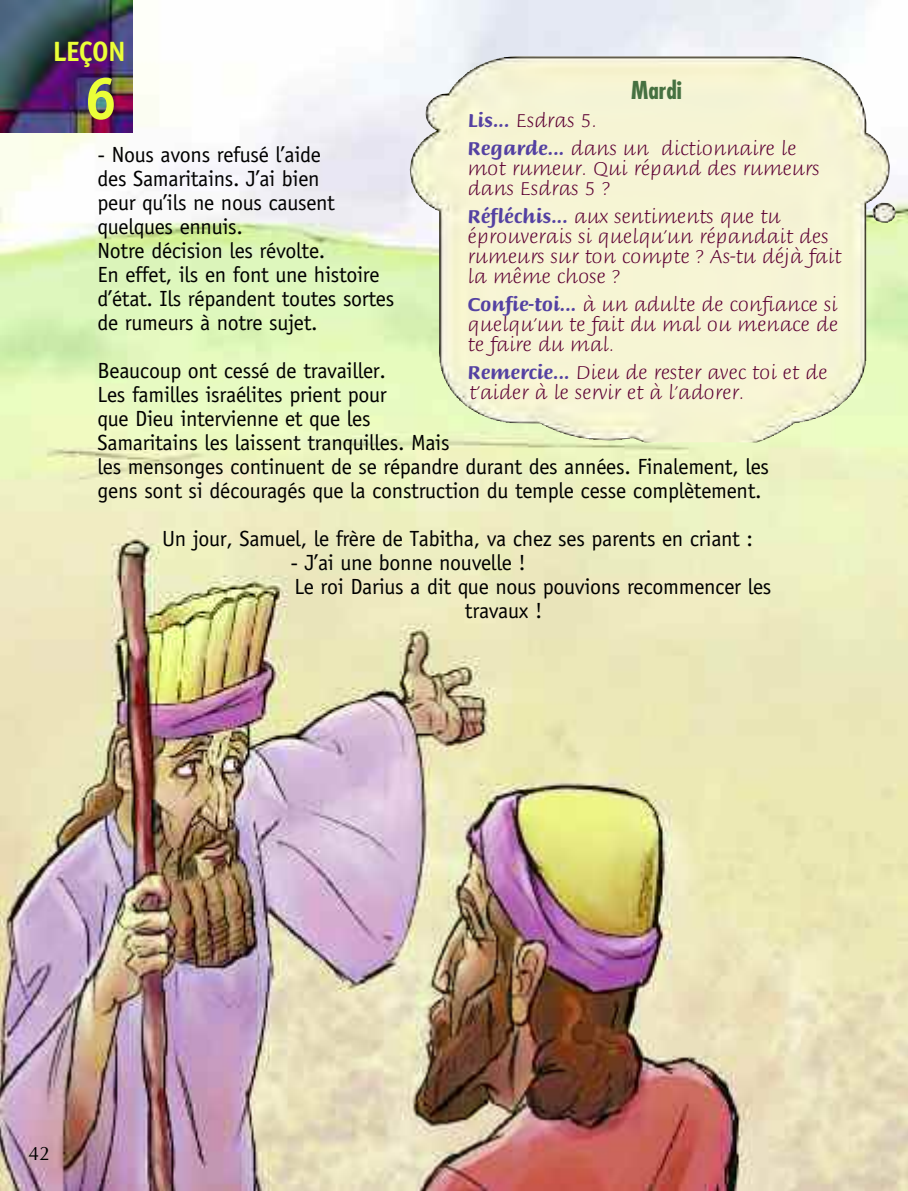
<style>
.page{position:relative;width:908px;height:1191px;background:#fff}
.page>*{position:absolute;margin:0;border:0;box-sizing:border-box;transform-origin:0 0}
.t1{font:700 60px "Officina Sans";color:#ebff38}
.t2{font:700 28px "Officina Sans";letter-spacing:-.025em;color:#ebff38}
.t3{font:700 condensed 24px "Futura";color:#467141}
.t4{font:22px/24px "Officina Sans";letter-spacing:-.015em;color:#000}
.t5{font:20px/20px "Briem Script MM 217 wt";color:#5d0033}
.t6{font:20px "Optane";color:#000}
.s1{font-family:"Briem Script MM 553 wt";color:#5441a2}
</style>
<div class="page">
<img style="left:0;top:0;width:907px;height:1191px">
<img style="left:0;top:0;width:133px;height:133px">
<img style="left:408px;top:55px;width:481px;height:387px">
<p class="t2" style="left:53px;top:41px;width:74px">LEÇON</p>
<h1 class="t1" style="left:84px;top:76px;width:35px">6</h1>
<p class="t3" style="left:630px;top:79px;width:52px">Mardi</p>
<p class="t5" style="left:467px;top:108px;width:330px;line-height:28px"><span class="s1">Lis...</span> Esdras 5.<br><span class="s1">Regarde...</span> dans un dictionnaire le</p>
<p class="t5" style="left:467px;top:160px;width:353px">mot rumeur. Qui répand des rumeurs dans Esdras 5 ?</p>
<p class="t5" style="left:467px;top:208px;width:375px"><span class="s1">Réfléchis...</span> aux sentiments que tu éprouverais si quelqu’un répandait des rumeurs sur ton compte ? As-tu déjà fait la même chose ?</p>
<p class="t5" style="left:467px;top:296px;width:372px;text-align:justify"><span class="s1">Confie-toi...</span> à un adulte de confiance si quelqu’un te fait du mal ou menace de te faire du mal.</p>
<p class="t5" style="left:467px;top:364px;width:361px"><span class="s1">Remercie...</span> Dieu de rester avec toi et de t’aider à le servir et à l’adorer.</p>
<p class="t4" style="left:98px;top:144px;width:298px">- Nous avons refusé l’aide<br>des Samaritains. J’ai bien<br>peur qu’ils ne nous causent quelques ennuis.<br>Notre décision les révolte.<br>En effet, ils en font une histoire d’état. Ils répandent toutes sortes de rumeurs à notre sujet.</p>
<p class="t4" style="left:98px;top:360px;width:672px">Beaucoup ont cessé de travailler.<br>Les familles israélites prient pour<br>que Dieu intervienne et que les<br>Samaritains les laissent tranquilles. Mais<br>les mensonges continuent de se répandre durant des années. Finalement, les gens sont si découragés que la construction du temple cesse complètement.</p>
<p class="t4" style="left:162px;top:528px;width:592px">Un jour, Samuel, le frère de Tabitha, va chez ses parents en criant :</p>
<p class="t4" style="left:290px;top:552px;width:236px">- J’ai une bonne nouvelle !</p>
<p class="t4" style="left:294px;top:576px;width:478px">Le roi Darius a dit que nous pouvions recommencer les</p>
<p class="t4" style="left:465px;top:600px;width:79px">travaux !</p>
<p class="t6" style="left:28px;top:1145px;width:23px">42</p>
</div>
